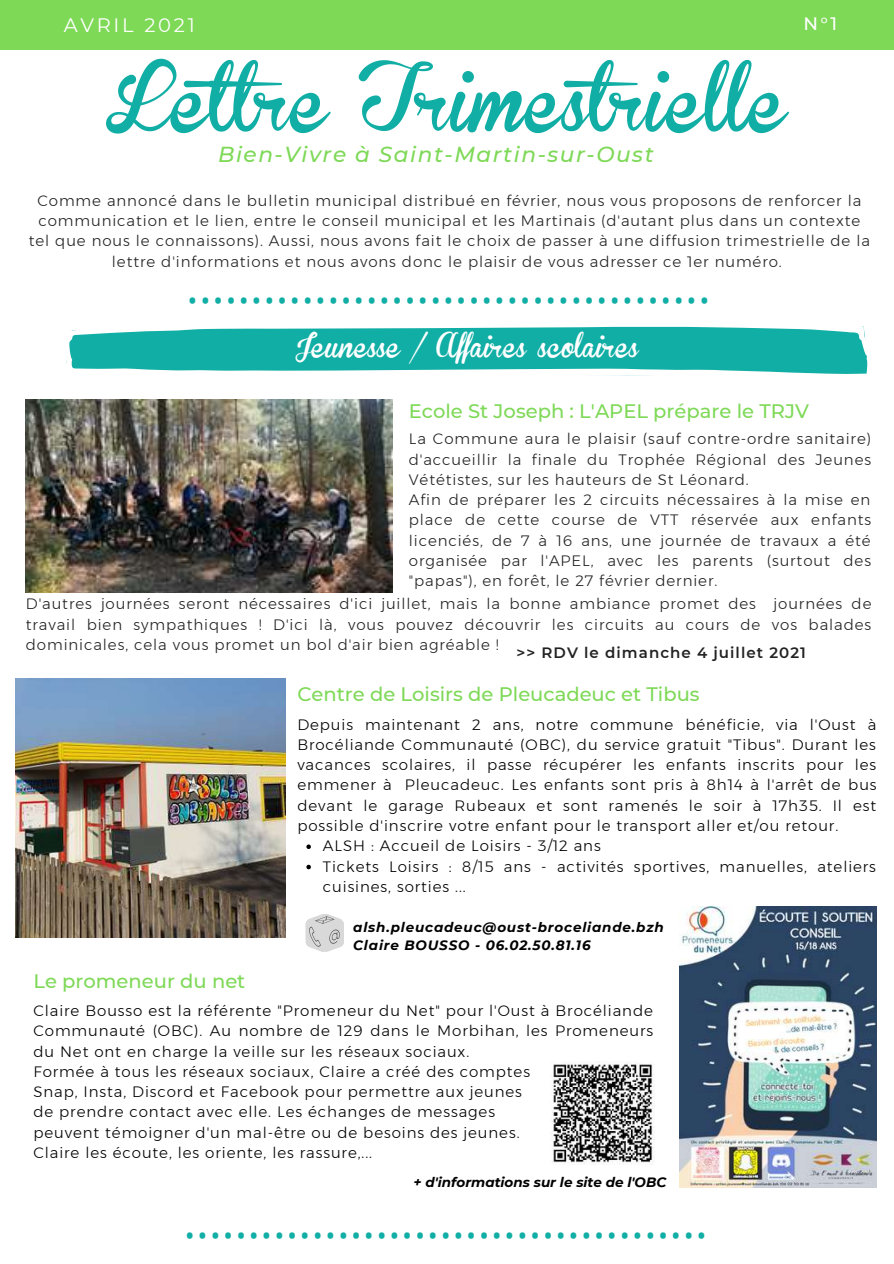
<style>
.page{position:relative;width:894px;height:1264px;background:#fff}
.page>*{position:absolute;margin:0;border:0;box-sizing:border-box;transform-origin:0 0}
.t1{font:66.15px "Brannboll Fet";color:#10aea5}
.t2{font:48px "Open Sans";color:#10aea5}
.t3{font:24px "Brannboll Fet";color:#fff}
.t4{font:italic 500 21.6px "Montserrat";letter-spacing:.07em;color:#7ed957}
.t5{font:500 19.5px "Montserrat";color:#7ed957}
.t6{font:19.5px "Montserrat";letter-spacing:.14em;color:#fff}
.t7{font:500 18px "Montserrat";color:#fff}
.t8{font:300 15px/20.2px "Montserrat";letter-spacing:.06em;color:#222;text-align:center}
.t9{font:300 15px/20.2px "Montserrat";letter-spacing:.06em;color:#000}
.t10{font:600 15px "Montserrat";letter-spacing:.07em;color:#222}
.t11{font:italic 700 13.5px/18px "Montserrat";letter-spacing:.06em;color:#000}
.t12{font:italic 700 13.5px "Montserrat";color:#000}
</style>
<div class="page">
<div style="left:0;top:0;width:893px;height:49px;background:#7ed957"></div>
<svg style="left:66px;top:326px;width:802px;height:50px;fill:#10aea5"></svg>
<img style="left:15px;top:678px;width:270px;height:259px">
<img style="left:679px;top:906px;width:197px;height:281px">
<img style="left:550px;top:1061px;width:104px;height:103px">
<svg style="left:306px;top:844px;width:5px;height:5px"></svg>
<svg style="left:306px;top:864px;width:5px;height:5px"></svg>
<svg style="left:305px;top:914px;width:39px;height:38px"></svg>
<img style="left:25px;top:400px;width:367px;height:192px">
<h3 class="t6" style="left:64px;top:13px;width:132px">AVRIL 2021</h3>
<p class="t7" style="left:803px;top:13px;width:35px">N°1</p>
<h1 class="t1" style="left:106px;top:78px;width:682px">Letre Trimestrielle</h1>
<h3 class="t4" style="left:218px;top:141px;width:437px">Bien-Vivre à Saint-Martin-sur-Oust</h3>
<p class="t8" style="left:29px;top:190px;width:842px">Comme annoncé dans le bulletin municipal distribué en février, nous vous proposons de renforcer la communication et le lien, entre le conseil municipal et les Martinais (d'autant plus dans un contexte tel que nous le connaissons). Aussi, nous avons fait le choix de passer à une diffusion trimestrielle de la lettre d'informations et nous avons donc le plaisir de vous adresser ce 1er numéro.</p>
<h2 class="t2" style="left:186px;top:251px;width:526px">.........................................</h2>
<h3 class="t3" style="left:296px;top:337px;width:344px">Jeunesse / Affaires scolaires</h3>
<h3 class="t5" style="left:409px;top:399px;width:401px">Ecole St Joseph : L'APEL prépare le TRJV</h3>
<p class="t8" style="left:409px;top:429px;width:464px;text-align:left">La Commune aura le plaisir (sauf contre-ordre sanitaire) d'accueillir la finale du Trophée Régional des Jeunes Vététistes, sur les hauteurs de St Léonard.<br>Afin de préparer les 2 circuits nécessaires à la mise en place de cette course de VTT réservée aux enfants licenciés, de 7 à 16 ans, une journée de travaux a été organisée par l'APEL, avec les parents (surtout des "papas"), en forêt, le 27 février dernier.</p>
<p class="t8" style="left:26px;top:594px;width:846px;text-align:justify">D'autres journées seront nécessaires d'ici juillet, mais la bonne ambiance promet des journées de travail bien sympathiques ! D'ici là, vous pouvez découvrir les circuits au cours de vos balades dominicales, cela vous promet un bol d'air bien agréable !</p>
<p class="t10" style="left:516px;top:643px;width:291px">&gt;&gt; RDV le dimanche 4 juillet 2021</p>
<h3 class="t5" style="left:297px;top:682px;width:404px">Centre de Loisirs de Pleucadeuc et Tibus</h3>
<p class="t9" style="left:297px;top:714px;width:580px;text-align:justify">Depuis maintenant 2 ans, notre commune bénéficie, via l'Oust à Brocéliande Communauté (OBC), du service gratuit "Tibus". Durant les vacances scolaires, il passe récupérer les enfants inscrits pour les emmener à Pleucadeuc. Les enfants sont pris à 8h14 à l'arrêt de bus devant le garage Rubeaux et sont ramenés le soir à 17h35. Il est possible d'inscrire votre enfant pour le transport aller et/ou retour.</p>
<p class="t9" style="left:323px;top:835px;width:554px">ALSH : Accueil de Loisirs - 3/12 ans<br>Tickets Loisirs : 8/15 ans - activités sportives, manuelles, ateliers cuisines, sorties ...</p>
<h3 class="t5" style="left:33px;top:969px;width:213px">Le promeneur du net</h3>
<p class="t11" style="left:353px;top:917px;width:312px">alsh.pleucadeuc@oust-broceliande.bzh<br>Claire BOUSSO - 06.02.50.81.16</p>
<p class="t9" style="left:33px;top:1000px;width:621px">Claire Bousso est la référente "Promeneur du Net" pour l'Oust à Brocéliande Communauté (OBC). Au nombre de 129 dans le Morbihan, les Promeneurs du Net ont en charge la veille sur les réseaux sociaux.<br>Formée à tous les réseaux sociaux, Claire a créé des comptes<br>Snap, Insta, Discord et Facebook pour permettre aux jeunes<br>de prendre contact avec elle. Les échanges de messages<br>peuvent témoigner d'un mal-être ou de besoins des jeunes.<br>Claire les écoute, les oriente, les rassure,...</p>
<p class="t12" style="left:413px;top:1174px;width:254px">+ d'informations sur le site de l'OBC</p>
<h2 class="t2" style="left:183px;top:1187px;width:526px">.........................................</h2>
</div>
